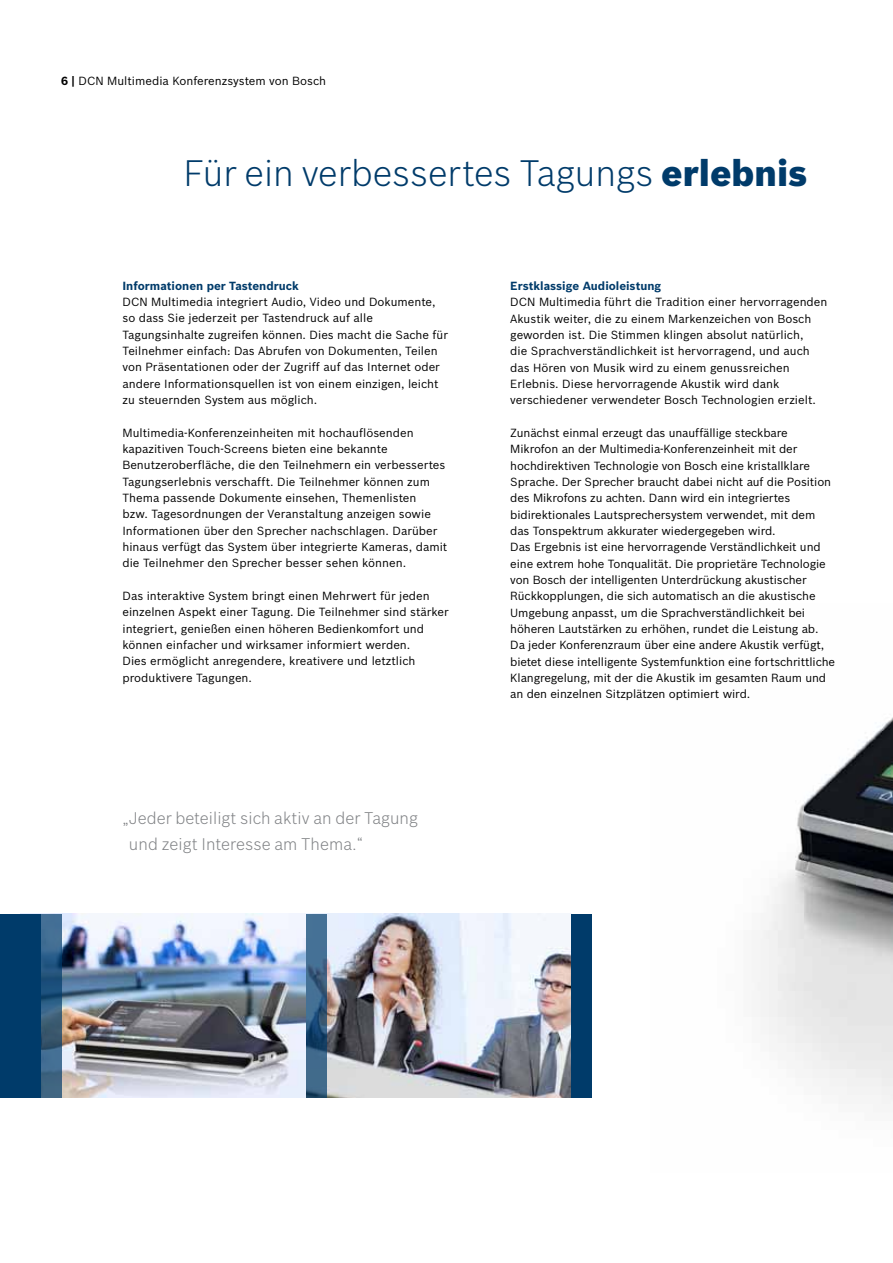
<style>
.page{position:relative;width:893px;height:1263px;background:#fff}
.page>*{position:absolute;margin:0;border:0;box-sizing:border-box;transform-origin:0 0}
.t1{font:300 36px "Bosch Sans";color:#003b6a}
.t2{font:300 16.5px/25.5px "Bosch Sans";letter-spacing:.005em;color:#808285}
.t3{font:11.55px/16.4px "Bosch Sans";color:#000}
.t4{font:700 11.55px "Bosch Sans";color:#003b6a}
.s1{font-weight:700}
.s2{font-weight:900}
</style>
<div class="page">
<img style="left:757px;top:717px;width:136px;height:387px">
<img style="left:61px;top:914px;width:510px;height:183px">
<div style="left:571px;top:914px;width:21px;height:183px;background:#003b6a"></div>
<svg style="left:306px;top:914px;width:21px;height:183px;background:#386285"></svg>
<div style="left:0;top:914px;width:41px;height:183px;background:#003b6a"></div>
<svg style="left:41px;top:914px;width:20px;height:183px;background:#356082"></svg>
<p class="t3" style="left:61px;top:72px;width:266px"><span class="s1">6 |</span> DCN Multimedia Konferenzsystem von Bosch</p>
<h1 class="t1" style="left:184px;top:147px;width:625px">Für ein verbessertes Tagungs <span class="s2">erlebnis</span></h1>
<p class="t4" style="left:122px;top:277px;width:178px">Informationen per Tastendruck</p>
<p class="t3" style="left:122px;top:293px;width:327px">DCN Multimedia integriert Audio, Video und Dokumente, so dass Sie jederzeit per Tastendruck auf alle Tagungsinhalte zugreifen können. Dies macht die Sache für Teilnehmer einfach: Das Abrufen von Dokumenten, Teilen von Präsentationen oder der Zugriff auf das Internet oder andere Informationsquellen ist von einem einzigen, leicht zu steuernden System aus möglich.</p>
<p class="t3" style="left:122px;top:424px;width:326px">Multimedia-Konferenzeinheiten mit hochauflösenden kapazitiven Touch-Screens bieten eine bekannte Benutzeroberfläche, die den Teilnehmern ein verbessertes Tagungserlebnis verschafft. Die Teilnehmer können zum Thema passende Dokumente einsehen, Themenlisten<br>bzw. Tagesordnungen der Veranstaltung anzeigen sowie Informationen über den Sprecher nachschlagen. Darüber hinaus verfügt das System über integrierte Kameras, damit die Teilnehmer den Sprecher besser sehen können.</p>
<p class="t3" style="left:122px;top:587px;width:328px">Das interaktive System bringt einen Mehrwert für jeden einzelnen Aspekt einer Tagung. Die Teilnehmer sind stärker integriert, genießen einen höheren Bedienkomfort und können einfacher und wirksamer informiert werden.<br>Dies ermöglicht anregendere, kreativere und letztlich produktivere Tagungen.</p>
<h2 class="t2" style="left:129px;top:804px;width:290px;text-indent:-6px">„Jeder beteiligt sich aktiv an der Tagung und zeigt Interesse am Thema.“</h2>
<p class="t4" style="left:510px;top:277px;width:152px">Erstklassige Audioleistung</p>
<p class="t3" style="left:510px;top:293px;width:319px">DCN Multimedia führt die Tradition einer hervorragenden Akustik weiter, die zu einem Markenzeichen von Bosch geworden ist. Die Stimmen klingen absolut natürlich,<br>die Sprachverständlichkeit ist hervorragend, und auch das Hören von Musik wird zu einem genussreichen Erlebnis. Diese hervorragende Akustik wird dank verschiedener verwendeter Bosch Technologien erzielt.</p>
<p class="t3" style="left:510px;top:424px;width:326px">Zunächst einmal erzeugt das unauffällige steckbare Mikrofon an der Multimedia-Konferenzeinheit mit der hochdirektiven Technologie von Bosch eine kristallklare Sprache. Der Sprecher braucht dabei nicht auf die Position des Mikrofons zu achten. Dann wird ein integriertes bidirektionales Lautsprechersystem verwendet, mit dem das Tonspektrum akkurater wiedergegeben wird.<br>Das Ergebnis ist eine hervorragende Verständlichkeit und eine extrem hohe Tonqualität. Die proprietäre Technologie von Bosch der intelligenten Unterdrückung akustischer Rückkopplungen, die sich automatisch an die akustische Umgebung anpasst, um die Sprachverständlichkeit bei höheren Lautstärken zu erhöhen, rundet die Leistung ab.<br>Da jeder Konferenzraum über eine andere Akustik verfügt, bietet diese intelligente Systemfunktion eine fortschrittliche Klangregelung, mit der die Akustik im gesamten Raum und an den einzelnen Sitzplätzen optimiert wird.</p>
</div>
